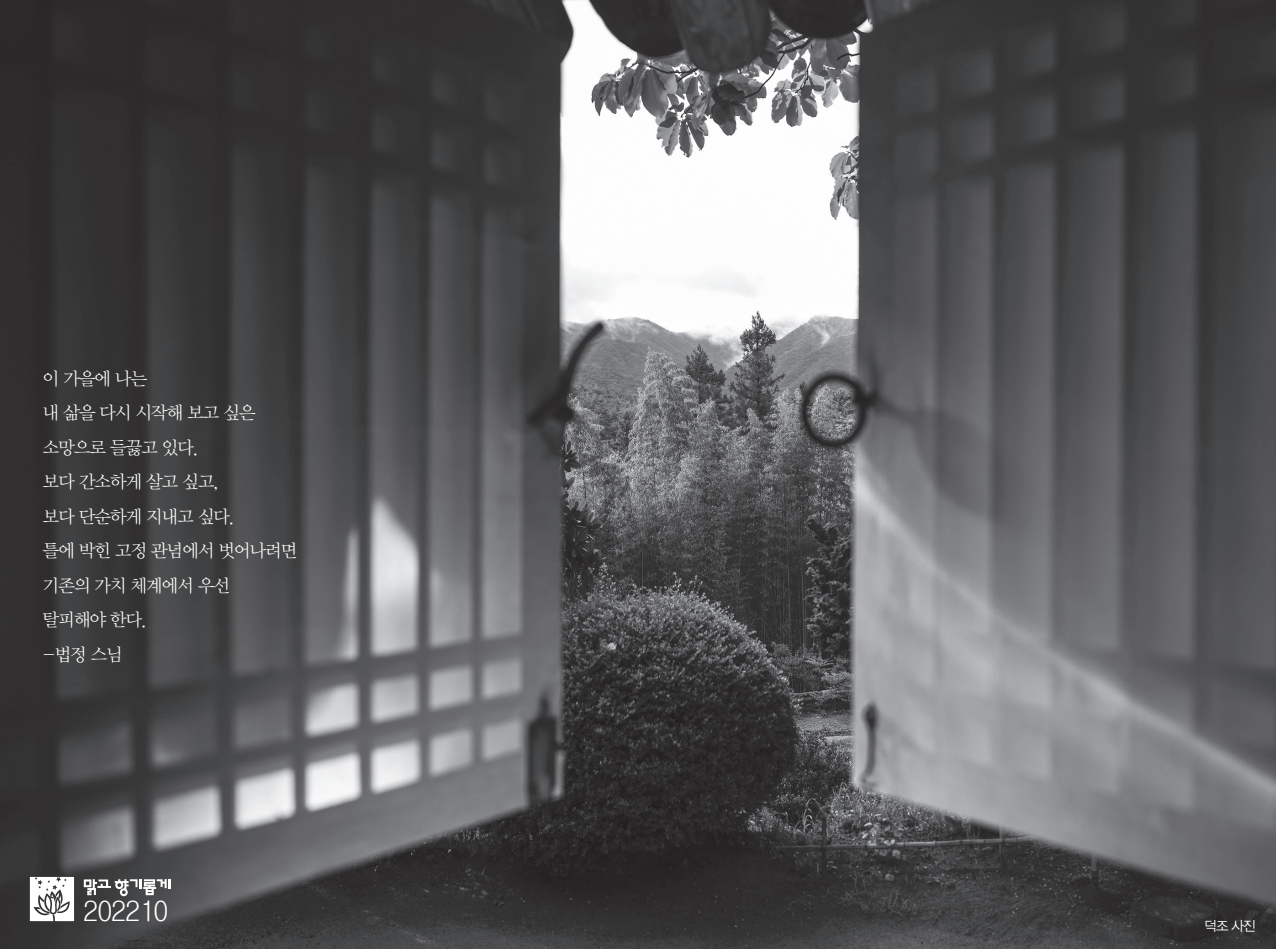
<style>
.page{position:relative;width:1276px;height:949px;background:#fff}
.page>*{position:absolute;margin:0;border:0;box-sizing:border-box;transform-origin:0 0}
.t1{font:28.5px "Gulim Che";letter-spacing:-.005em;color:#fff}
.t2{font:18px "YDVY Mj O12";letter-spacing:-.075em;color:#fff}
.본문_캡션용{font:13.5px "YDVYGO12";color:#fff}
</style>
<div class="page">
<img style="left:0;top:0;width:1276px;height:948px">
<svg style="left:30px;top:876px;width:44px;height:44px"></svg>
<svg style="left:84px;top:878px;width:86px;height:17px"></svg>
<svg style="left:1176px;top:905px;width:76px;height:19px"></svg>
<p class="t2" style="left:43px;top:367px;width:106px">이 가을에 나는</p>
<p class="t2" style="left:43px;top:402px;width:214px">내 삶을 다시 시작해 보고 싶은</p>
<p class="t2" style="left:43px;top:436px;width:158px">소망으로 들끓고 있다.</p>
<p class="t2" style="left:43px;top:471px;width:179px">보다 간소하게 살고 싶고,</p>
<p class="t2" style="left:43px;top:505px;width:194px">보다 단순하게 지내고 싶다.</p>
<p class="t2" style="left:43px;top:540px;width:256px">틀에 박힌 고정 관념에서 벗어나려면</p>
<p class="t2" style="left:43px;top:574px;width:189px">기존의 가치 체계에서 우선</p>
<p class="t2" style="left:43px;top:609px;width:107px">탈피해야 한다.</p>
<p class="t2" style="left:43px;top:643px;width:82px">-법정 스님</p>
<p class="t1" style="left:83px;top:896px;width:86px">202210</p>
<p class="본문_캡션용" style="left:1204px;top:917px;width:53px">덕조 사진</p>
</div>
